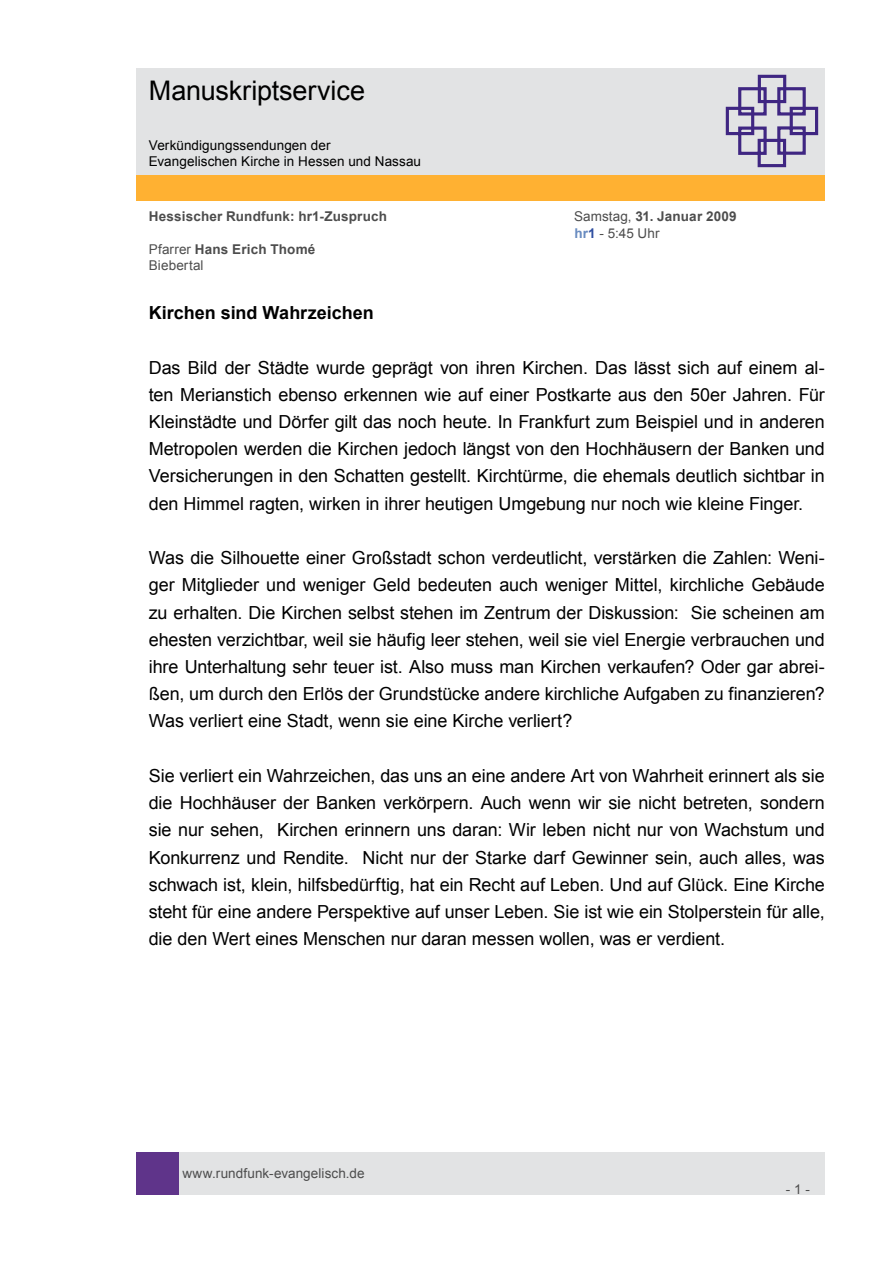
<style>
.page{position:relative;width:893px;height:1263px;background:#fff}
.page>*{position:absolute;margin:0;border:0;box-sizing:border-box;transform-origin:0 0}
.t1{font:27px "Arial";letter-spacing:-.005em;color:#000}
.t2{font:18px/27.2px "Arial";letter-spacing:-.005em;color:#000;text-align:justify}
.t3{font:700 18px "Arial";color:#000}
.t4{font:13.5px/16.2px "Arial";letter-spacing:.01em;color:#4d4d4d}
.t5{font:13.5px/16.2px "Arial";letter-spacing:.005em;color:#000}
.t6{font:700 13.5px "Arial";letter-spacing:.015em;color:#4d4d4d}
.s1{font-weight:700}
.s2{font-weight:700;color:#688bc0}
.s3{font-weight:700;color:#2f4fa1}
</style>
<div class="page">
<div style="left:179px;top:1152px;width:646px;height:43px;background:#e2e3e4"></div>
<div style="left:136px;top:1152px;width:43px;height:43px;background:#5f348a"></div>
<div style="left:136px;top:175px;width:689px;height:26px;background:#ffb132"></div>
<div style="left:136px;top:68px;width:689px;height:106px;background:#e2e3e4"></div>
<svg style="left:725px;top:74px;width:94px;height:94px"></svg>
<h1 class="t1" style="left:149px;top:73px;width:218px">Manuskriptservice</h1>
<p class="t5" style="left:149px;top:137px;width:274px">Verkündigungssendungen der<br>Evangelischen Kirche in Hessen und Nassau</p>
<p class="t6" style="left:149px;top:208px;width:240px">Hessischer Rundfunk: hr1-Zuspruch</p>
<p class="t4" style="left:574px;top:209px;width:164px">Samstag, <span class="s1">31. Januar 2009 </span><span class="s2">hr</span><span class="s3">1</span> - 5:45 Uhr</p>
<p class="t4" style="left:149px;top:241px;width:168px">Pfarrer <span class="s1">Hans Erich Thomé<br></span>Biebertal</p>
<p class="t3" style="left:149px;top:301px;width:227px">Kirchen sind Wahrzeichen</p>
<p class="t2" style="left:149px;top:354px;width:678px">Das Bild der Städte wurde geprägt von ihren Kirchen. Das lässt sich auf einem al&shy;ten Merianstich ebenso erkennen wie auf einer Postkarte aus den 50er Jahren. Für Kleinstädte und Dörfer gilt das noch heute. In Frankfurt zum Beispiel und in anderen Metropolen werden die Kirchen jedoch längst von den Hochhäusern der Banken und Versicherungen in den Schatten gestellt. Kirchtürme, die ehemals deutlich sichtbar in den Himmel ragten, wirken in ihrer heutigen Umgebung nur noch wie kleine Finger.</p>
<p class="t2" style="left:149px;top:544px;width:678px">Was die Silhouette einer Großstadt schon verdeutlicht, verstärken die Zahlen: Weni&shy;ger Mitglieder und weniger Geld bedeuten auch weniger Mittel, kirchliche Gebäude zu erhalten. Die Kirchen selbst stehen im Zentrum der Diskussion: Sie scheinen am ehesten verzichtbar, weil sie häufig leer stehen, weil sie viel Energie verbrauchen und ihre Unterhaltung sehr teuer ist. Also muss man Kirchen verkaufen? Oder gar abrei&shy;ßen, um durch den Erlös der Grundstücke andere kirchliche Aufgaben zu finanzieren?<br>Was verliert eine Stadt, wenn sie eine Kirche verliert?</p>
<p class="t2" style="left:149px;top:762px;width:678px">Sie verliert ein Wahrzeichen, das uns an eine andere Art von Wahrheit erinnert als sie die Hochhäuser der Banken verkörpern. Auch wenn wir sie nicht betreten, sondern sie nur sehen, Kirchen erinnern uns daran: Wir leben nicht nur von Wachstum und Konkurrenz und Rendite. Nicht nur der Starke darf Gewinner sein, auch alles, was schwach ist, klein, hilfsbedürftig, hat ein Recht auf Leben. Und auf Glück. Eine Kirche steht für eine andere Perspektive auf unser Leben. Sie ist wie ein Stolperstein für alle, die den Wert eines Menschen nur daran messen wollen, was er verdient.</p>
<p class="t4" style="left:182px;top:1165px;width:184px">www.rundfunk-evangelisch.de</p>
<p class="t4" style="left:786px;top:1181px;width:26px">- 1 -</p>
</div>
